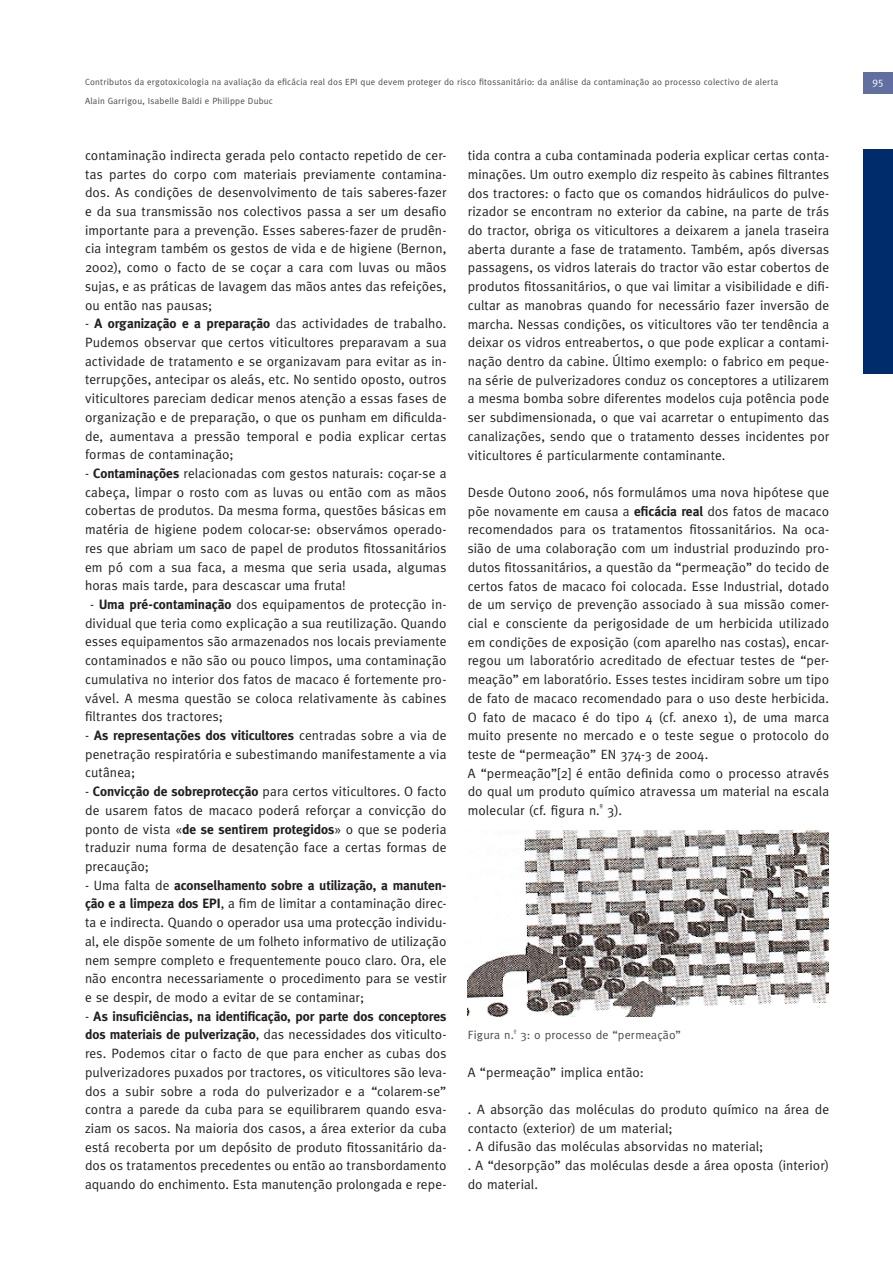
<style>
.page{position:relative;width:893px;height:1263px;background:#fff}
.page>*{position:absolute;margin:0;border:0;box-sizing:border-box;transform-origin:0 0}
.t1{font:13.5px/18.8px "Meta";letter-spacing:.01em;color:#231f20;text-align:justify}
.t2{font:12px "Meta";letter-spacing:.02em;color:#494a4b}
.t3{font:10.5px "Meta";color:#fff}
.t4{font:9px/18.8px "Meta";letter-spacing:.025em;color:#494a4b}
.s1{font-weight:700}
</style>
<div class="page">
<div style="left:863px;top:72px;width:30px;height:21px;background:#606f9f"></div>
<div style="left:863px;top:149px;width:30px;height:225px;background:#002c6b"></div>
<img style="left:468px;top:830px;width:361px;height:186px">
<div style="left:736px;top:1010px;width:93px;height:6px;background:#fff"></div>
<p class="t4" style="left:85px;top:72px;width:695px">Contributos da ergotoxicologia na avaliação da eficácia real dos EPI que devem proteger do risco fitossanitário: da análise da contaminação ao processo colectivo de alerta<br>Alain Garrigou, Isabelle Baldi e Philippe Dubuc</p>
<p class="t1" style="left:85px;top:146px;width:363px">contaminação indirecta gerada pelo contacto repetido de cer&shy;tas partes do corpo com materiais previamente contamina&shy;dos. As condições de desenvolvimento de tais saberes-fazer e da sua transmissão nos colectivos passa a ser um desafio importante para a prevenção. Esses saberes-fazer de prudên&shy;cia integram também os gestos de vida e de higiene (Bernon, 2002), como o facto de se coçar a cara com luvas ou mãos sujas, e as práticas de lavagem das mãos antes das refeições, ou então nas pausas;</p>
<p class="t1" style="left:85px;top:314px;width:363px">- <span class="s1">A organização e a preparação</span> das actividades de trabalho.<br>Pudemos observar que certos viticultores preparavam a sua actividade de tratamento e se organizavam para evitar as in&shy;terrupções, antecipar os aleás, etc. No sentido oposto, outros viticultores pareciam dedicar menos atenção a essas fases de organização e de preparação, o que os punham em dificulda&shy;de, aumentava a pressão temporal e podia explicar certas formas de contaminação;</p>
<p class="t1" style="left:85px;top:464px;width:363px">- <span class="s1">Contaminações</span> relacionadas com gestos naturais: coçar-se a cabeça, limpar o rosto com as luvas ou então com as mãos cobertas de produtos. Da mesma forma, questões básicas em matéria de higiene podem colocar-se: observámos operado&shy;res que abriam um saco de papel de produtos fitossanitários em pó com a sua faca, a mesma que seria usada, algumas horas mais tarde, para descascar uma fruta!</p>
<p class="t1" style="left:85px;top:595px;width:363px;text-indent:5px">- <span class="s1">Uma pré-contaminação</span> dos equipamentos de protecção in&shy;dividual que teria como explicação a sua reutilização. Quando esses equipamentos são armazenados nos locais previamente contaminados e não são ou pouco limpos, uma contaminação cumulativa no interior dos fatos de macaco é fortemente pro&shy;vável. A mesma questão se coloca relativamente às cabines filtrantes dos tractores;</p>
<p class="t1" style="left:85px;top:726px;width:363px">- <span class="s1">As representações dos viticultores</span> centradas sobre a via de penetração respiratória e subestimando manifestamente a via cutânea;</p>
<p class="t1" style="left:85px;top:782px;width:363px">- <span class="s1">Convicção de sobreprotecção</span> para certos viticultores. O facto de usarem fatos de macaco poderá reforçar a convicção do ponto de vista «<span class="s1">de se sentirem protegidos</span>» o que se poderia traduzir numa forma de desatenção face a certas formas de precaução;</p>
<p class="t1" style="left:85px;top:875px;width:363px">- Uma falta de <span class="s1">aconselhamento sobre a utilização, a manuten&shy;ção e a limpeza dos EPI</span>, a fim de limitar a contaminação direc&shy;ta e indirecta. Quando o operador usa uma protecção individu&shy;al, ele dispõe somente de um folheto informativo de utilização nem sempre completo e frequentemente pouco claro. Ora, ele não encontra necessariamente o procedimento para se vestir e se despir, de modo a evitar de se contaminar;</p>
<p class="t1" style="left:85px;top:1006px;width:363px">- <span class="s1">As insuficiências, na identificação, por parte dos conceptores dos materiais de pulverização</span>, das necessidades dos viticulto&shy;res. Podemos citar o facto de que para encher as cubas dos pulverizadores puxados por tractores, os viticultores são leva&shy;dos a subir sobre a roda do pulverizador e a “colarem-se” contra a parede da cuba para se equilibrarem quando esva&shy;ziam os sacos. Na maioria dos casos, a área exterior da cuba está recoberta por um depósito de produto fitossanitário da&shy;dos os tratamentos precedentes ou então ao transbordamento aquando do enchimento. Esta manutenção prolongada e repe-</p>
<p class="t1" style="left:468px;top:146px;width:363px">tida contra a cuba contaminada poderia explicar certas conta&shy;minações. Um outro exemplo diz respeito às cabines filtrantes dos tractores: o facto que os comandos hidráulicos do pulve&shy;rizador se encontram no exterior da cabine, na parte de trás do tractor, obriga os viticultores a deixarem a janela traseira aberta durante a fase de tratamento. Também, após diversas passagens, os vidros laterais do tractor vão estar cobertos de produtos fitossanitários, o que vai limitar a visibilidade e difi&shy;cultar as manobras quando for necessário fazer inversão de marcha. Nessas condições, os viticultores vão ter tendência a deixar os vidros entreabertos, o que pode explicar a contami&shy;nação dentro da cabine. Último exemplo: o fabrico em peque&shy;na série de pulverizadores conduz os conceptores a utilizarem a mesma bomba sobre diferentes modelos cuja potência pode ser subdimensionada, o que vai acarretar o entupimento das canalizações, sendo que o tratamento desses incidentes por viticultores é particularmente contaminante.</p>
<p class="t1" style="left:468px;top:483px;width:363px;text-align:left">Desde Outono 2006, nós formulámos uma nova hipótese que põe novamente em causa a <span class="s1">eficácia real</span> dos fatos de macaco recomendados para os tratamentos fitossanitários. Na oca&shy;sião de uma colaboração com um industrial produzindo pro&shy;dutos fitossanitários, a questão da “permeação” do tecido de certos fatos de macaco foi colocada. Esse Industrial, dotado de um serviço de prevenção associado à sua missão comer&shy;cial e consciente da perigosidade de um herbicida utilizado em condições de exposição (com aparelho nas costas), encar&shy;regou um laboratório acreditado de efectuar testes de “per&shy;meação” em laboratório. Esses testes incidiram sobre um tipo de fato de macaco recomendado para o uso deste herbicida.<br>O fato de macaco é do tipo 4 (cf. anexo 1), de uma marca muito presente no mercado e o teste segue o protocolo do teste de “permeação” EN 374-3 de 2004.<br>A “permeação”[2] é então definida como o processo através do qual um produto químico atravessa um material na escala molecular (cf. figura n.<sup>º</sup> 3).</p>
<p class="t2" style="left:468px;top:1028px;width:215px">Figura n.<sup>º</sup> 3: o processo de “permeação”</p>
<p class="t1" style="left:468px;top:1062px;width:178px">A “permeação” implica então:</p>
<p class="t1" style="left:468px;top:1100px;width:363px;text-align:left">. A absorção das moléculas do produto químico na área de contacto (exterior) de um material;<br>. A difusão das moléculas absorvidas no material;<br>. A “desorpção” das moléculas desde a área oposta (interior) do material.</p>
<p class="t3" style="left:872px;top:75px;width:13px">95</p>
</div>
